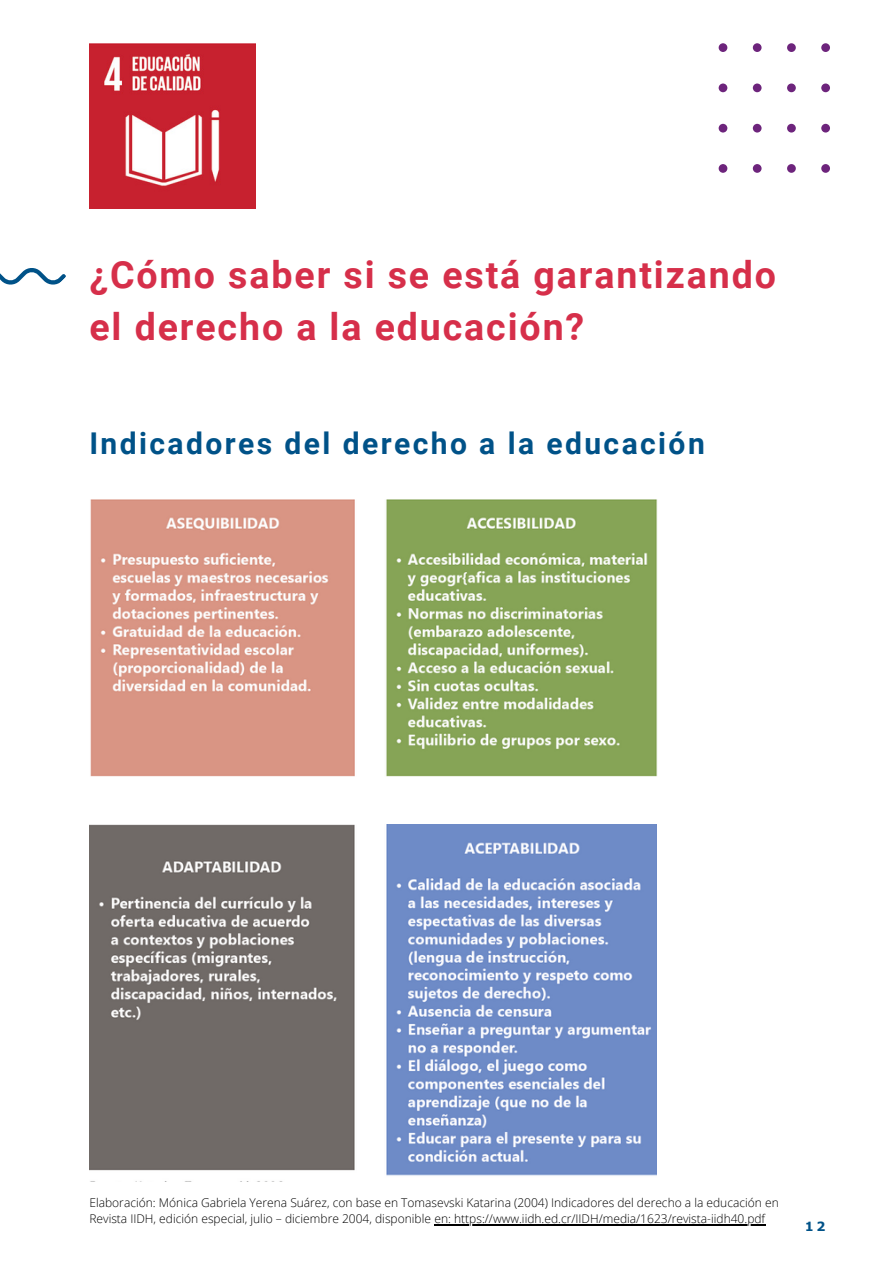
<style>
.page{position:relative;width:894px;height:1264px;background:#fff}
.page>*{position:absolute;margin:0;border:0;box-sizing:border-box;transform-origin:0 0}
.t1{font:700 37.5px/51.8px "Roboto";letter-spacing:.05em;color:#d62f4a}
.t2{font:700 30px "Roboto";letter-spacing:.08em;color:#005288}
.t3{font:700 12.75px "Verdana";color:#005288}
.t4{font:300 12px/16px "Open Sans";color:#000}
</style>
<div class="page">
<svg style="left:718px;top:43px;width:111px;height:130px"></svg>
<img style="left:89px;top:43px;width:166px;height:166px">
<svg style="left:0;top:268px;width:66px;height:17px"></svg>
<img style="left:90px;top:499px;width:567px;height:277px">
<img style="left:90px;top:824px;width:566px;height:352px">
<hr style="left:434px;top:1224px;width:331px;height:1px;background:#000">
<h1 class="t1" style="left:89px;top:249px;width:687px">¿Cómo saber si se está garantizando el derecho a la educación?</h1>
<h2 class="t2" style="left:89px;top:426px;width:616px">Indicadores del derecho a la educación</h2>
<p class="t4" style="left:89px;top:1194px;width:690px">Elaboración: Mónica Gabriela Yerena Suárez, con base en Tomasevski Katarina (2004) Indicadores del derecho a la educación en<br>Revista IIDH, edición especial, julio – diciembre 2004, disponible en: https://www.iidh.ed.cr/IIDH/media/1623/revista-iidh40.pdf</p>
<p class="t3" style="left:804px;top:1218px;width:22px">12</p>
</div>
